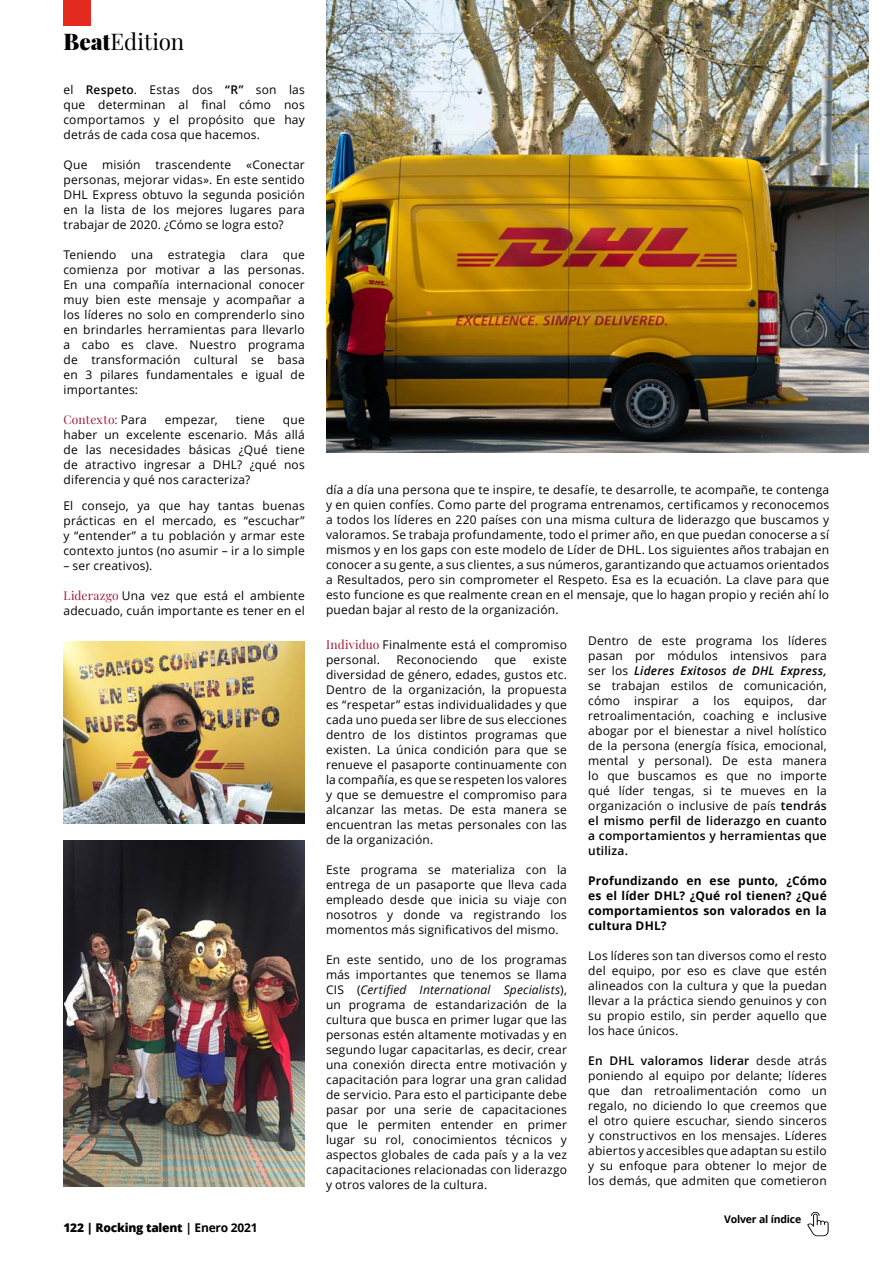
<style>
.page{position:relative;width:893px;height:1263px;background:#fff}
.page>*{position:absolute;margin:0;border:0;box-sizing:border-box;transform-origin:0 0}
.t1{font:22.5px "Playfair Display";letter-spacing:-.005em;color:#020203}
.t2{font:12px/15px "Open Sans";letter-spacing:.015em;color:#020203;text-align:justify}
.t3{font:700 12px/15px "Open Sans";letter-spacing:.015em;color:#020203;text-align:justify}
.t4{font:800 12px "Open Sans";letter-spacing:-.02em;color:#000}
.t5{font:12px "Playfair Display";letter-spacing:.015em;color:#a11b34}
.t6{font:700 10.5px "Open Sans";letter-spacing:-.02em;color:#000}
.s1{font-weight:900}
.s2{font-weight:600}
.s3{font-family:"Open Sans";color:#020203}
.s4{font-family:"Playfair Display";color:#a11b34}
.s5{font-weight:700}
.s6{font-style:italic}
.s7{font-weight:600;font-style:italic}
</style>
<div class="page">
<div style="left:63px;top:0;width:28px;height:26px;background:#e52a20"></div>
<img style="left:326px;top:0;width:543px;height:452px">
<img style="left:64px;top:642px;width:241px;height:181px">
<img style="left:64px;top:840px;width:241px;height:346px">
<svg style="left:807px;top:1212px;width:22px;height:24px"></svg>
<h1 class="t1" style="left:63px;top:24px;width:122px"><span class="s1">Beat</span>Edition</h1>
<p class="t2" style="left:63px;top:82px;width:243px">el <span class="s2">Respeto</span>. Estas dos <span class="s2">“R”</span> son las que determinan al final cómo nos comportamos y el propósito que hay detrás de cada cosa que hacemos.</p>
<p class="t2" style="left:64px;top:157px;width:243px">Que misión trascendente «Conectar personas, mejorar vidas». En este sentido DHL Express obtuvo la segunda posición en la lista de los mejores lugares para trabajar de 2020. ¿Cómo se logra esto?</p>
<p class="t2" style="left:64px;top:247px;width:243px">Teniendo una estrategia clara que comienza por motivar a las personas.<br>En una compañía internacional conocer muy bien este mensaje y acompañar a los líderes no solo en comprenderlo sino en brindarles herramientas para llevarlo a cabo es clave. Nuestro programa de transformación cultural se basa en 3 pilares fundamentales e igual de importantes:</p>
<p class="t5" style="left:64px;top:410px;width:85px">Contexto: <span class="s3">Para</span></p>
<p class="t2" style="left:165px;top:412px;width:54px">empezar,</p>
<p class="t2" style="left:236px;top:412px;width:30px">tiene</p>
<p class="t2" style="left:64px;top:412px;width:243px;text-indent:219px">que haber un excelente escenario. Más allá de las necesidades básicas ¿Qué tiene de atractivo ingresar a DHL? ¿qué nos diferencia y qué nos caracteriza?</p>
<p class="t2" style="left:63px;top:497px;width:243px">El consejo, ya que hay tantas buenas prácticas en el mercado, es “escuchar” y “entender” a tu población y armar este contexto juntos (no asumir – ir a lo simple</p>
<p class="t2" style="left:63px;top:557px;width:90px">– ser creativos).</p>
<p class="t2" style="left:63px;top:587px;width:243px"><span class="s4">Liderazgo</span> Una vez que está el ambiente adecuado, cuán importante es tener en el</p>
<p class="t4" style="left:63px;top:1219px;width:196px">122 | Rocking talent <span class="s5">| Enero 2021</span></p>
<p class="t2" style="left:326px;top:482px;width:505px">día a día una persona que te inspire, te desafíe, te desarrolle, te acompañe, te contenga y en quien confíes. Como parte del programa entrenamos, certificamos y reconocemos a todos los líderes en 220 países con una misma cultura de liderazgo que buscamos y valoramos. Se trabaja profundamente, todo el primer año, en que puedan conocerse a sí mismos y en los gaps con este modelo de Líder de DHL. Los siguientes años trabajan en conocer a su gente, a sus clientes, a sus números, garantizando que actuamos orientados a Resultados, pero sin comprometer el Respeto. Esa es la ecuación. La clave para que esto funcione es que realmente crean en el mensaje, que lo hagan propio y recién ahí lo puedan bajar al resto de la organización.</p>
<p class="t2" style="left:326px;top:636px;width:242px"><span class="s4">Individuo</span> Finalmente está el compromiso personal.</p>
<p class="t2" style="left:397px;top:651px;width:83px">Reconociendo</p>
<p class="t2" style="left:494px;top:651px;width:23px">que</p>
<p class="t2" style="left:326px;top:651px;width:242px;text-indent:207px">existe diversidad de género, edades, gustos etc.<br>Dentro de la organización, la propuesta es “respetar” estas individualidades y que cada uno pueda ser libre de sus elecciones dentro de los distintos programas que existen. La única condición para que se renueve el pasaporte continuamente con la compañía, es que se respeten los valores y que se demuestre el compromiso para alcanzar las metas. De esta manera se encuentran las metas personales con las de la organización.</p>
<p class="t2" style="left:326px;top:861px;width:242px">Este programa se materializa con la entrega de un pasaporte que lleva cada empleado desde que inicia su viaje con nosotros y donde va registrando los momentos más significativos del mismo.</p>
<p class="t2" style="left:326px;top:951px;width:242px">En este sentido, uno de los programas más importantes que tenemos se llama CIS (<span class="s6">Certified International Specialists</span>), un programa de estandarización de la cultura que busca en primer lugar que las personas estén altamente motivadas y en segundo lugar capacitarlas, es decir, crear una conexión directa entre motivación y capacitación para lograr una gran calidad de servicio. Para esto el participante debe pasar por una serie de capacitaciones que le permiten entender en primer lugar su rol, conocimientos técnicos y aspectos globales de cada país y a la vez capacitaciones relacionadas con liderazgo y otros valores de la cultura.</p>
<p class="t2" style="left:588px;top:633px;width:240px">Dentro de este programa los líderes pasan por módulos intensivos para ser los <span class="s7">Lideres Exitosos de DHL Express, </span>se trabajan estilos de comunicación, cómo inspirar a los equipos, dar retroalimentación, coaching e inclusive abogar por el bienestar a nivel holístico de la persona (energía física, emocional, mental y personal). De esta manera lo que buscamos es que no importe qué líder tengas, si te mueves en la organización o inclusive de país <span class="s2">tendrás el mismo perfil de liderazgo en cuanto a comportamientos y herramientas que utiliza.</span></p>
<p class="t3" style="left:588px;top:873px;width:240px">Profundizando en ese punto, ¿Cómo es el líder DHL? ¿Qué rol tienen? ¿Qué comportamientos son valorados en la cultura DHL?</p>
<p class="t2" style="left:588px;top:948px;width:240px">Los líderes son tan diversos como el resto del equipo, por eso es clave que estén alineados con la cultura y que la puedan llevar a la práctica siendo genuinos y con su propio estilo, sin perder aquello que los hace únicos.</p>
<p class="t2" style="left:588px;top:1053px;width:240px"><span class="s2">En DHL valoramos liderar</span> desde atrás poniendo al equipo por delante; líderes que dan retroalimentación como un regalo, no diciendo lo que creemos que el otro quiere escuchar, siendo sinceros y constructivos en los mensajes. Líderes abiertos y accesibles que adaptan su estilo y su enfoque para obtener lo mejor de los demás, que admiten que cometieron</p>
<p class="t6" style="left:724px;top:1212px;width:78px">Volver al índice</p>
</div>
